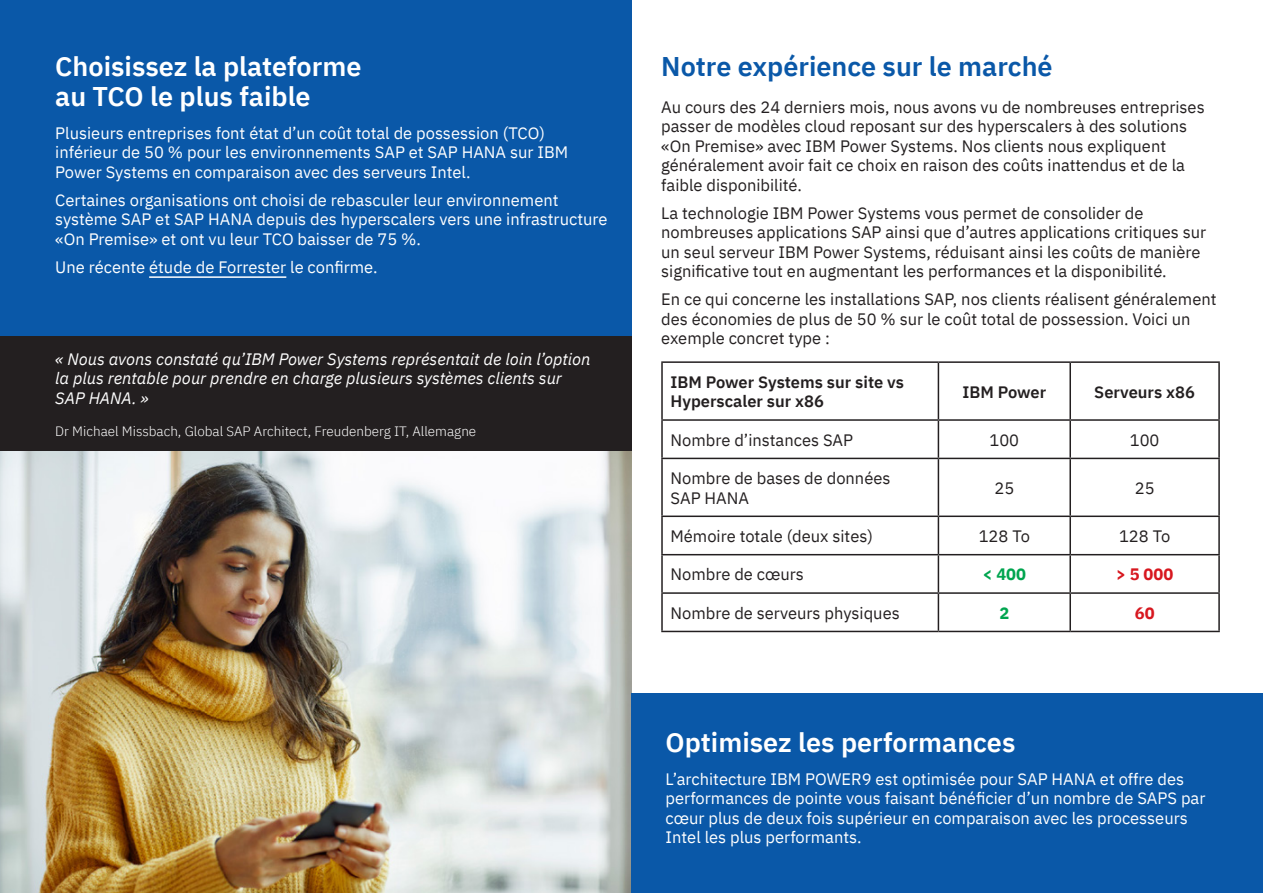
<style>
.page{position:relative;width:1263px;height:893px;background:#fff}
.page>*{position:absolute;margin:0;border:0;box-sizing:border-box;transform-origin:0 0}
._01_txtCourant{font:600 27px/30px "IBM Plex Sans";color:#fff}
._01_txtCourant-2{font:600 27px "IBM Plex Sans";color:#0a58a8}
._01_txtCourant-3{font:16.5px/19.5px "IBM Plex Sans";color:#231f20}
._01_txtCourant-4{font:16.5px/19.5px "IBM Plex Sans";color:#fff}
._01_txtCourant-5{font:italic 16.5px/19.5px "IBM Plex Sans";color:#fff}
._01_txtCourant-6{font:600 16.5px/19.5px "IBM Plex Sans";color:#231f20}
._01_txtCourant-7{font:700 16.5px "IBM Plex Sans";color:#d7171f}
._01_txtCourant-8{font:700 16.5px "IBM Plex Sans";color:#00a54f}
._01_txtCourant-9{font:300 13.5px "IBM Plex Sans";color:#fff}
</style>
<div class="page">
<div style="left:0;top:0;width:631px;height:336px;background:#0a58a8"></div>
<hr style="left:149px;top:276px;width:137px;height:2px;background:#fff">
<div style="left:0;top:336px;width:632px;height:115px;background:#231f20"></div>
<img style="left:0;top:451px;width:631px;height:442px">
<hr style="left:661px;top:361px;width:277px;height:2px;background:#231f20">
<hr style="left:661px;top:363px;width:2px;height:56px;background:#231f20">
<hr style="left:938px;top:361px;width:132px;height:2px;background:#231f20">
<hr style="left:938px;top:363px;width:1px;height:56px;background:#231f20">
<hr style="left:1070px;top:361px;width:150px;height:2px;background:#231f20">
<hr style="left:1069px;top:363px;width:2px;height:56px;background:#231f20">
<hr style="left:1218px;top:363px;width:2px;height:56px;background:#231f20">
<hr style="left:661px;top:419px;width:277px;height:2px;background:#231f20">
<hr style="left:661px;top:421px;width:2px;height:37px;background:#231f20">
<hr style="left:938px;top:419px;width:132px;height:2px;background:#231f20">
<hr style="left:938px;top:421px;width:1px;height:37px;background:#231f20">
<hr style="left:1070px;top:419px;width:150px;height:2px;background:#231f20">
<hr style="left:1069px;top:421px;width:2px;height:37px;background:#231f20">
<hr style="left:1218px;top:421px;width:2px;height:37px;background:#231f20">
<hr style="left:661px;top:458px;width:277px;height:1px;background:#231f20">
<hr style="left:661px;top:459px;width:2px;height:57px;background:#231f20">
<hr style="left:938px;top:458px;width:132px;height:1px;background:#231f20">
<hr style="left:938px;top:459px;width:1px;height:57px;background:#231f20">
<hr style="left:1070px;top:458px;width:150px;height:1px;background:#231f20">
<hr style="left:1069px;top:459px;width:2px;height:57px;background:#231f20">
<hr style="left:1218px;top:459px;width:2px;height:57px;background:#231f20">
<hr style="left:661px;top:516px;width:277px;height:1px;background:#231f20">
<hr style="left:661px;top:517px;width:2px;height:37px;background:#231f20">
<hr style="left:938px;top:516px;width:132px;height:1px;background:#231f20">
<hr style="left:938px;top:517px;width:1px;height:37px;background:#231f20">
<hr style="left:1070px;top:516px;width:150px;height:1px;background:#231f20">
<hr style="left:1069px;top:517px;width:2px;height:37px;background:#231f20">
<hr style="left:1218px;top:517px;width:2px;height:37px;background:#231f20">
<hr style="left:661px;top:554px;width:277px;height:1px;background:#231f20">
<hr style="left:661px;top:555px;width:2px;height:37px;background:#231f20">
<hr style="left:938px;top:554px;width:132px;height:1px;background:#231f20">
<hr style="left:938px;top:555px;width:1px;height:37px;background:#231f20">
<hr style="left:1070px;top:554px;width:150px;height:1px;background:#231f20">
<hr style="left:1069px;top:555px;width:2px;height:37px;background:#231f20">
<hr style="left:1218px;top:555px;width:2px;height:37px;background:#231f20">
<hr style="left:661px;top:592px;width:277px;height:2px;background:#231f20">
<hr style="left:661px;top:594px;width:2px;height:37px;background:#231f20">
<hr style="left:938px;top:592px;width:132px;height:2px;background:#231f20">
<hr style="left:938px;top:594px;width:1px;height:37px;background:#231f20">
<hr style="left:1070px;top:592px;width:150px;height:2px;background:#231f20">
<hr style="left:1069px;top:594px;width:2px;height:37px;background:#231f20">
<hr style="left:1218px;top:594px;width:2px;height:37px;background:#231f20">
<hr style="left:661px;top:631px;width:277px;height:1px;background:#231f20">
<hr style="left:938px;top:631px;width:132px;height:1px;background:#231f20">
<hr style="left:1070px;top:631px;width:150px;height:1px;background:#231f20">
<div style="left:632px;top:693px;width:631px;height:200px;background:#0a58a8"></div>
<p class="_01_txtCourant" style="left:55px;top:50px;width:308px">Choisissez la plateforme au TCO le plus faible</p>
<p class="_01_txtCourant-4" style="left:55px;top:122px;width:514px">Plusieurs entreprises font état d’un coût total de possession (TCO) inférieur de 50 % pour les environnements SAP et SAP HANA sur IBM<br>Power Systems en comparaison avec des serveurs Intel.</p>
<p class="_01_txtCourant-4" style="left:55px;top:189px;width:554px">Certaines organisations ont choisi de rebasculer leur environnement système SAP et SAP HANA depuis des hyperscalers vers une infrastructure «On Premise» et ont vu leur TCO baisser de 75 %.</p>
<p class="_01_txtCourant-4" style="left:55px;top:256px;width:324px">Une récente étude de Forrester le confirme.</p>
<p class="_01_txtCourant-5" style="left:55px;top:348px;width:537px">« Nous avons constaté qu’IBM Power Systems représentait de loin l’option la plus rentable pour prendre en charge plusieurs systèmes clients sur<br>SAP HANA. »</p>
<p class="_01_txtCourant-9" style="left:55px;top:421px;width:422px">Dr Michael Missbach, Global SAP Architect, Freudenberg IT, Allemagne</p>
<p class="_01_txtCourant-2" style="left:661px;top:46px;width:393px">Notre expérience sur le marché</p>
<p class="_01_txtCourant-3" style="left:661px;top:96px;width:545px">Au cours des 24 derniers mois, nous avons vu de nombreuses entreprises passer de modèles cloud reposant sur des hyperscalers à des solutions «On Premise» avec IBM Power Systems. Nos clients nous expliquent généralement avoir fait ce choix en raison des coûts inattendus et de la faible disponibilité.</p>
<p class="_01_txtCourant-3" style="left:661px;top:202px;width:546px">La technologie IBM Power Systems vous permet de consolider de nombreuses applications SAP ainsi que d’autres applications critiques sur un seul serveur IBM Power Systems, réduisant ainsi les coûts de manière significative tout en augmentant les performances et la disponibilité.</p>
<p class="_01_txtCourant-3" style="left:661px;top:288px;width:557px">En ce qui concerne les installations SAP, nos clients réalisent généralement des économies de plus de 50 % sur le coût total de possession. Voici un exemple concret type :</p>
<p class="_01_txtCourant-6" style="left:670px;top:371px;width:235px">IBM Power Systems sur site vs<br>Hyperscaler sur x86</p>
<p class="_01_txtCourant-6" style="left:962px;top:381px;width:85px">IBM Power</p>
<p class="_01_txtCourant-6" style="left:1094px;top:381px;width:102px">Serveurs x86</p>
<p class="_01_txtCourant-3" style="left:670px;top:429px;width:184px">Nombre d’instances SAP</p>
<p class="_01_txtCourant-3" style="left:989px;top:429px;width:31px">100</p>
<p class="_01_txtCourant-3" style="left:1130px;top:429px;width:31px">100</p>
<p class="_01_txtCourant-3" style="left:670px;top:467px;width:221px">Nombre de bases de données<br>SAP HANA</p>
<p class="_01_txtCourant-3" style="left:994px;top:477px;width:21px">25</p>
<p class="_01_txtCourant-3" style="left:1135px;top:477px;width:21px">25</p>
<p class="_01_txtCourant-3" style="left:670px;top:525px;width:204px">Mémoire totale (deux sites)</p>
<p class="_01_txtCourant-3" style="left:979px;top:525px;width:53px">128 To</p>
<p class="_01_txtCourant-3" style="left:1119px;top:525px;width:53px">128 To</p>
<p class="_01_txtCourant-3" style="left:670px;top:563px;width:135px">Nombre de cœurs</p>
<p class="_01_txtCourant-8" style="left:982px;top:561px;width:45px">&lt; 400</p>
<p class="_01_txtCourant-7" style="left:1116px;top:561px;width:59px">&gt; 5 000</p>
<p class="_01_txtCourant-3" style="left:670px;top:602px;width:231px">Nombre de serveurs physiques</p>
<p class="_01_txtCourant-8" style="left:999px;top:600px;width:11px">2</p>
<p class="_01_txtCourant-7" style="left:1135px;top:600px;width:21px">60</p>
<p class="_01_txtCourant" style="left:666px;top:726px;width:351px">Optimisez les performances</p>
<p class="_01_txtCourant-4" style="left:666px;top:768px;width:541px">L’architecture IBM POWER9 est optimisée pour SAP HANA et offre des performances de pointe vous faisant bénéficier d’un nombre de SAPS par cœur plus de deux fois supérieur en comparaison avec les processeurs Intel les plus performants.</p>
</div>
